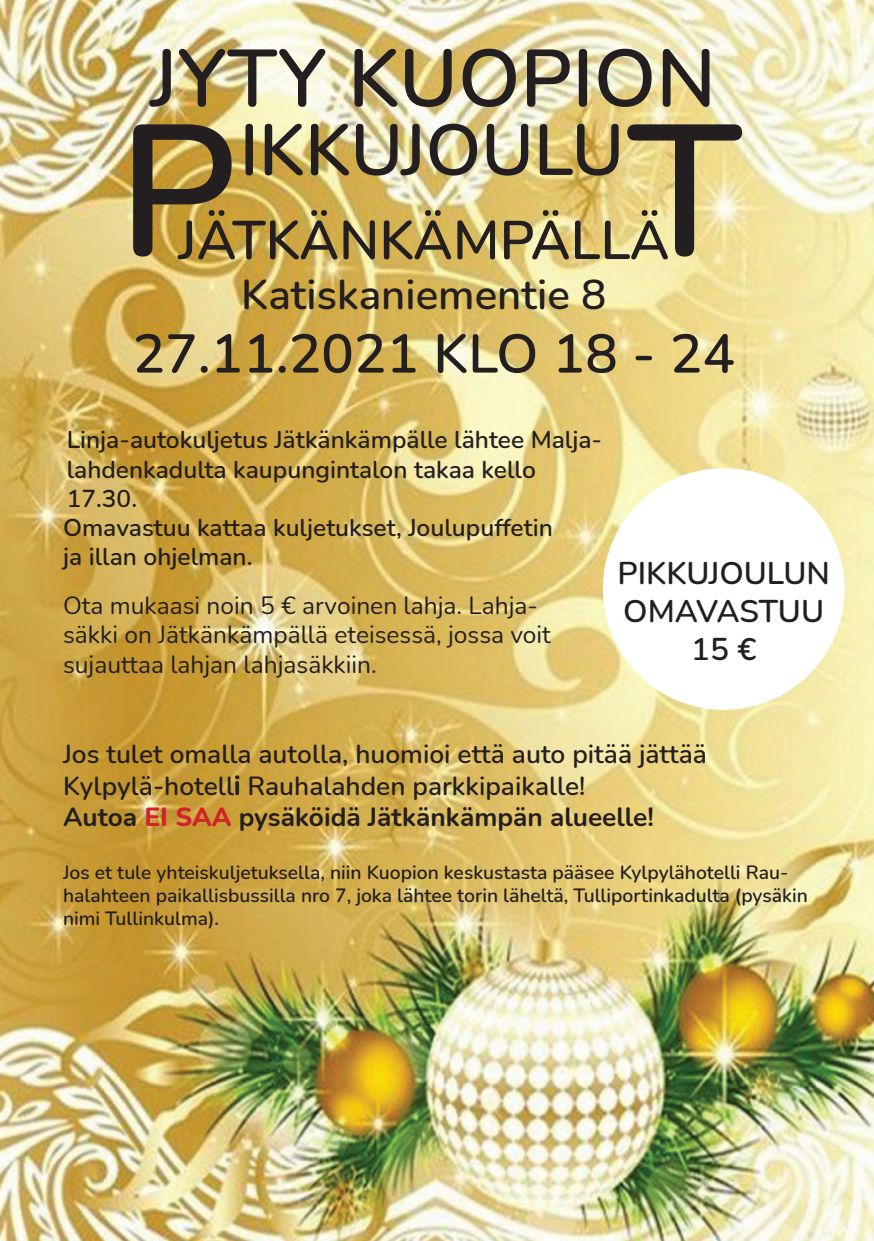
<style>
.page{position:relative;width:874px;height:1241px;background:#fff}
.page>*{position:absolute;margin:0;border:0;box-sizing:border-box;transform-origin:0 0}
.t1{font:600 185.5px "Nunito";color:#231f20}
.t2{font:600 80.5px "Nunito";color:#231f20}
.t3{font:600 71.75px "Nunito";color:#231f20}
.t4{font:600 54.25px "Nunito";color:#231f20}
.t5{font:600 42px "Nunito";color:#231f20}
.t6{font:600 31.5px/37.8px "Nunito";color:#231f20;text-align:center}
.t7{font:600 26.25px/31.5px "Nunito";color:#231f20}
.t8{font:600 24.5px/29.2px "Nunito";color:#231f20}
.t9{font:24.5px/29.4px "Nunito";color:#231f20}
.t10{font:600 19.25px/23.1px "Nunito";color:#231f20}
.s1{font-weight:700}
.s2{font-weight:800;color:#d1232a}
</style>
<div class="page">
<img style="left:0;top:0;width:873px;height:1240px">
<div style="left:602px;top:468px;width:242px;height:241px;background:#fff;border-radius:50%"></div>
<h2 class="t2" style="left:150px;top:22px;width:567px">JYTY KUOPION</h2>
<h3 class="t3" style="left:239px;top:99px;width:386px">IKKUJOULU</h3>
<h3 class="t4" style="left:178px;top:202px;width:492px">JÄTKÄNKÄMPÄLLÄ</h3>
<h3 class="t5" style="left:241px;top:265px;width:366px">Katiskaniementie 8</h3>
<h1 class="t1" style="left:118px;top:60px;width:121px">P</h1>
<h1 class="t1" style="left:627px;top:60px;width:115px">T</h1>
<h3 class="t4" style="left:132px;top:315px;width:603px">27.11.2021 KLO 18 - 24</h3>
<p class="t8" style="left:63px;top:424px;width:540px">Linja-autokuljetus Jätkänkämpälle lähtee Malja&shy;lahdenkadulta kaupungintalon takaa kello 17.30.<br>Omavastuu kattaa kuljetukset, Joulupuffetin<br>ja illan ohjelman.</p>
<p class="t9" style="left:63px;top:589px;width:489px">Ota mukaasi noin 5 € arvoinen lahja. Lahja&shy;säkki on Jätkänkämpällä eteisessä, jossa voit sujauttaa lahjan lahjasäkkiin.</p>
<h3 class="t6" style="left:617px;top:553px;width:214px">PIKKUJOULUN<br>OMAVASTUU<br>15 €</h3>
<h3 class="t7" style="left:63px;top:737px;width:645px">Jos tulet omalla autolla, huomioi että auto pitää jättää<br>Kylpylä-hotelli Rauhalahden parkkipaikalle!<br><span class="s1">Autoa</span> <span class="s2">EI SAA</span> <span class="s1">pysäköidä Jätkänkämpän alueelle!</span></h3>
<p class="t10" style="left:63px;top:859px;width:745px">Jos et tule yhteiskuljetuksella, niin Kuopion keskustasta pääsee Kylpylähotelli Rau&shy;halahteen paikallisbussilla nro 7, joka lähtee torin läheltä, Tulliportinkadulta (pysäkin nimi Tullinkulma).</p>
</div>
